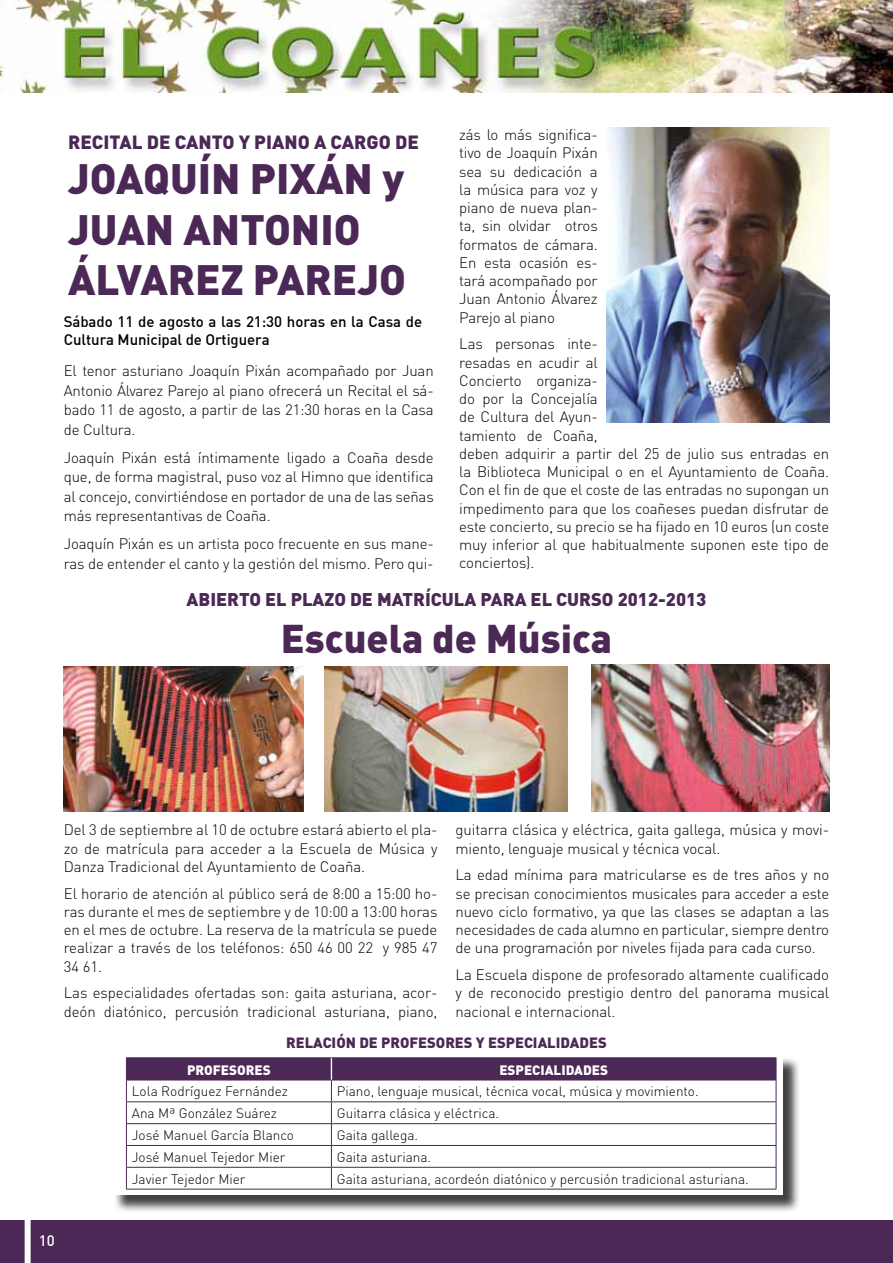
<style>
.page{position:relative;width:893px;height:1263px;background:#fff}
.page>*{position:absolute;margin:0;border:0;box-sizing:border-box;transform-origin:0 0}
.t1{font:900 42px/50.4px "DIN";color:#4b2856}
.t2{font:900 39.6px "DIN";color:#4b2856}
.t3{font:900 18.9px "DIN";color:#4b2856}
.t4{font:900 18.15px "DIN";color:#4b2856}
.t5{font:300 15px/18.3px "DIN";letter-spacing:-.01em;color:#000;text-align:justify}
.t6{font:500 15px/18px "DIN";letter-spacing:-.005em;color:#000}
.t7{font:500 15px "DIN";color:#fff}
.t8{font:900 14.7px "DIN";color:#4b2856}
.t9{font:300 13.65px "DIN";color:#000}
.t10{font:900 13.5px "DIN";color:#fff}
</style>
<div class="page">
<img style="left:0;top:0;width:893px;height:92px">
<div style="left:0;top:1220px;width:893px;height:43px;background:#4b2856"></div>
<div style="left:25px;top:1214px;width:6px;height:49px;background:#fff"></div>
<div style="left:113px;top:1056px;width:688px;height:158px;background:#000;opacity:.75"></div>
<div style="left:111px;top:1054px;width:671px;height:141px;background:#fff"></div>
<hr style="left:126px;top:1189px;width:205px;height:1px;background:#4b2856">
<hr style="left:331px;top:1189px;width:445px;height:1px;background:#4b2856">
<hr style="left:126px;top:1057px;width:205px;height:1px;background:#4b2856">
<hr style="left:331px;top:1057px;width:445px;height:1px;background:#4b2856">
<svg style="left:126px;top:1058px;width:651px;height:131px"></svg>
<img style="left:64px;top:667px;width:240px;height:144px">
<img style="left:591px;top:665px;width:238px;height:146px">
<img style="left:325px;top:667px;width:243px;height:144px">
<img style="left:606px;top:128px;width:223px;height:295px">
<p class="t3" style="left:68px;top:129px;width:352px">RECITAL DE CANTO Y PIANO A CARGO DE</p>
<h1 class="t1" style="left:68px;top:152px;width:339px">JOAQUÍN PIXÁN Y<br>JUAN ANTONIO<br>ÁLVAREZ PAREJO</h1>
<p class="t6" style="left:64px;top:312px;width:360px">Sábado 11 de agosto a las 21:30 horas en la Casa de<br>Cultura Municipal de Ortiguera</p>
<p class="t5" style="left:64px;top:361px;width:371px;line-height:19.5px">El tenor asturiano Joaquín Pixán acompañado por Juan Antonio Álvarez Parejo al piano ofrecerá un Recital el sá&shy;bado 11 de agosto, a partir de las 21:30 horas en la Casa de Cultura.</p>
<p class="t5" style="left:64px;top:447px;width:371px;line-height:19.5px">Joaquín Pixán está íntimamente ligado a Coaña desde que, de forma magistral, puso voz al Himno que identifica al concejo, convirtiéndose en portador de una de las señas más representantivas de Coaña.</p>
<p class="t5" style="left:64px;top:534px;width:371px;line-height:19.5px">Joaquín Pixán es un artista poco frecuente en sus mane&shy;ras de entender el canto y la gestión del mismo. Pero qui-</p>
<p class="t5" style="left:459px;top:125px;width:140px">zás lo más significa&shy;tivo de Joaquín Pixán sea su dedicación a la música para voz y piano de nueva plan&shy;ta, sin olvidar otros formatos de cámara.<br>En esta ocasión es&shy;tará acompañado por Juan Antonio Álvarez Parejo al piano</p>
<p class="t5" style="left:459px;top:335px;width:371px;text-align:left">Las personas inte-<br>resadas en acudir al<br>Concierto organiza-<br>do por la Concejalía<br>de Cultura del Ayun-<br>tamiento de Coaña,<br>deben adquirir a partir del 25 de julio sus entradas en la Biblioteca Municipal o en el Ayuntamiento de Coaña.<br>Con el fin de que el coste de las entradas no supongan un impedimento para que los coañeses puedan disfrutar de este concierto, su precio se ha fijado en 10 euros (un coste muy inferior al que habitualmente suponen este tipo de conciertos).</p>
<p class="t4" style="left:187px;top:587px;width:23px">ABIERTO</p>
<p class="t4" style="left:265px;top:587px;width:38px">EL PLA</p>
<p class="t4" style="left:324px;top:587px;width:66px">ZODE MATR</p>
<p class="t4" style="left:425px;top:587px;width:68px">ÍCULA PARA</p>
<p class="t4" style="left:531px;top:587px;width:61px">EL CURSO</p>
<p class="t4" style="left:618px;top:587px;width:90px">2012-2013</p>
<h2 class="t2" style="left:281px;top:612px;width:333px">ESCUELA DE MÚSICA</h2>
<p class="t5" style="left:64px;top:821px;width:375px">Del 3 de septiembre al 10 de octubre estará abierto el pla&shy;zo de matrícula para acceder a la Escuela de Música y Danza Tradicional del Ayuntamiento de Coaña.</p>
<p class="t5" style="left:64px;top:884px;width:375px">El horario de atención al público será de 8:00 a 15:00 ho&shy;ras durante el mes de septiembre y de 10:00 a 13:00 horas en el mes de octubre. La reserva de la matrícula se puede realizar a través de los teléfonos: 650 46 00 22 y 985 47<br>34 61.</p>
<p class="t5" style="left:64px;top:984px;width:375px">Las especialidades ofertadas son: gaita asturiana, acor&shy;deón diatónico, percusión tradicional asturiana, piano,</p>
<p class="t5" style="left:455px;top:821px;width:375px">guitarra clásica y eléctrica, gaita gallega, música y movi&shy;miento, lenguaje musical y técnica vocal.</p>
<p class="t5" style="left:455px;top:866px;width:375px">La edad mínima para matricularse es de tres años y no se precisan conocimientos musicales para acceder a este nuevo ciclo formativo, ya que las clases se adaptan a las necesidades de cada alumno en particular, siempre dentro de una programación por niveles fijada para cada curso.</p>
<p class="t5" style="left:455px;top:965px;width:375px">La Escuela dispone de profesorado altamente cualificado y de reconocido prestigio dentro del panorama musical nacional e internacional.</p>
<p class="t8" style="left:286px;top:1033px;width:322px">RELACIÓN DE PROFESORES Y ESPECIALIDADES</p>
<p class="t10" style="left:187px;top:1061px;width:85px">PROFESORES</p>
<p class="t10" style="left:499px;top:1061px;width:110px">ESPECIALIDADES</p>
<p class="t9" style="left:132px;top:1083px;width:158px">Lola Rodríguez Fernández</p>
<p class="t9" style="left:337px;top:1083px;width:363px">Piano, lenguaje musical, técnica vocal, música y movimiento.</p>
<p class="t9" style="left:132px;top:1105px;width:147px">Ana Mª González Suárez</p>
<p class="t9" style="left:337px;top:1105px;width:164px">Guitarra clásica y eléctrica.</p>
<p class="t9" style="left:132px;top:1127px;width:164px">José Manuel García Blanco</p>
<p class="t9" style="left:337px;top:1127px;width:83px">Gaita gallega.</p>
<p class="t9" style="left:132px;top:1148px;width:155px">José Manuel Tejedor Mier</p>
<p class="t9" style="left:337px;top:1148px;width:96px">Gaita asturiana.</p>
<p class="t9" style="left:132px;top:1170px;width:115px">Javier Tejedor Mier</p>
<p class="t9" style="left:337px;top:1170px;width:413px">Gaita asturiana, acordeón diatónico y percusión tradicional asturiana.</p>
<p class="t7" style="left:39px;top:1231px;width:17px">10</p>
</div>
